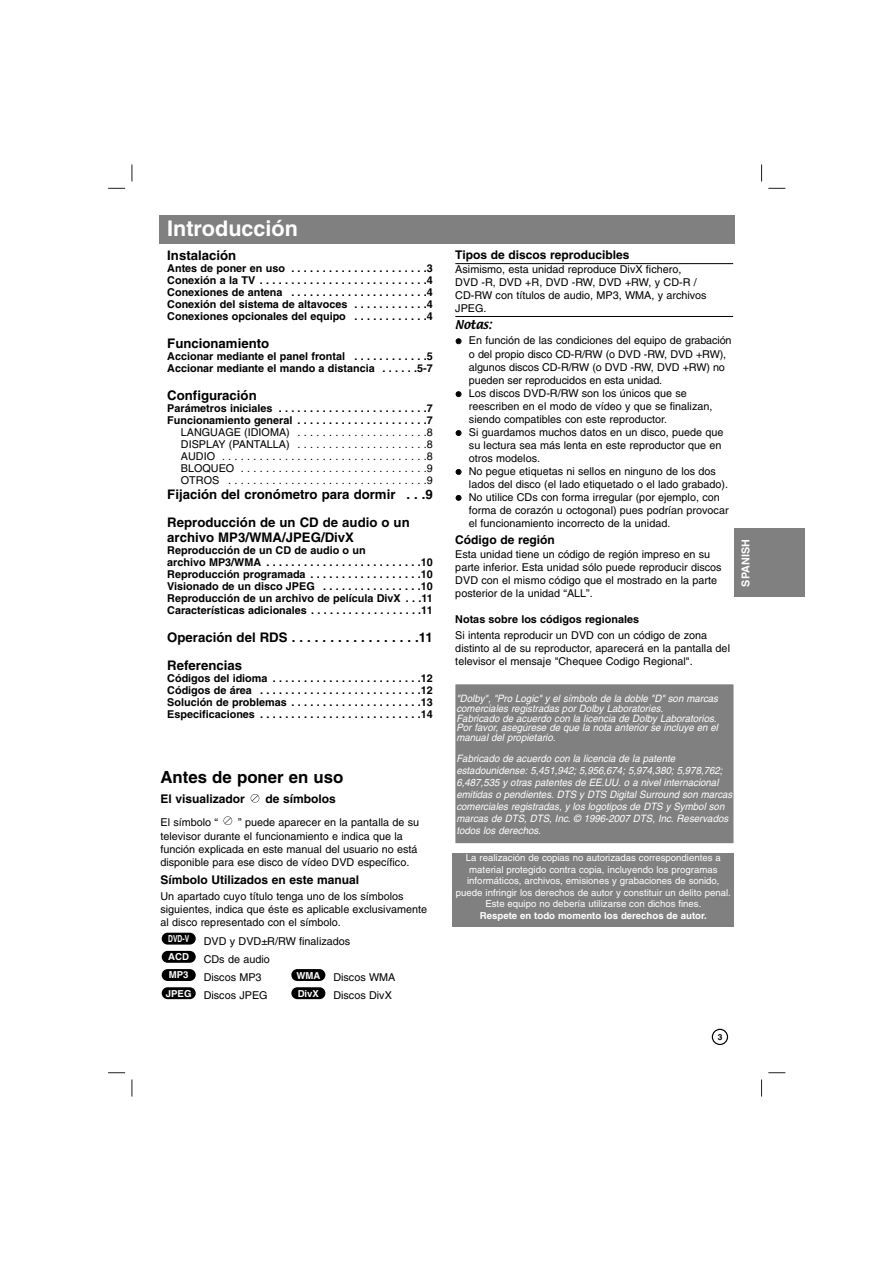
<style>
.page{position:relative;width:893px;height:1263px;background:#fff}
.page>*{position:absolute;margin:0;border:0;box-sizing:border-box;transform-origin:0 0}
.t1{font:700 21.6px "Helvetica";color:#fff}
.t2{font:700 16.8px "Helvetica";color:#000}
.t3{font:700 13.2px/27.6px "Helvetica";color:#000}
.t4{font:700 12px "Helvetica";color:#000}
.t5{font:10.8px/12.9px "Helvetica";color:#000}
.t6{font:700 10.8px/12px "Helvetica";color:#000}
.t7{font:700 10.8px "Helvetica";color:#fff}
.t8{font:10.8px "Textile";color:#000}
.t9{font:italic 10.2px/12px "Helvetica";color:#fff;scale:.95 1}
.t10{font:9.6px/11.6px "Helvetica";color:#fff;text-align:center}
.t11{font:700 9.6px "Helvetica";color:#fff}
.t12{font:700 9.6px "Helvetica";color:#fff;scale:.7 1}
.t13{font:700 8.4px "Helvetica";color:#000}
</style>
<div class="page">
<svg style="left:132px;top:165px;width:1px;height:17px"></svg>
<svg style="left:761px;top:165px;width:1px;height:17px"></svg>
<svg style="left:132px;top:1080px;width:1px;height:17px"></svg>
<svg style="left:761px;top:1080px;width:1px;height:17px"></svg>
<svg style="left:108px;top:188px;width:17px;height:1px"></svg>
<svg style="left:768px;top:188px;width:17px;height:1px"></svg>
<svg style="left:108px;top:1072px;width:17px;height:1px"></svg>
<svg style="left:768px;top:1072px;width:17px;height:1px"></svg>
<svg style="left:711px;top:1029px;width:17px;height:16px"></svg>
<div style="left:734px;top:528px;width:70px;height:69px;background:#808080"></div>
<div style="left:159px;top:216px;width:575px;height:28px;background:#808080"></div>
<hr style="left:455px;top:263px;width:278px;height:1px;background:#000">
<hr style="left:455px;top:316px;width:278px;height:1px;background:#000">
<div style="left:291px;top:987px;width:34px;height:12px;background:#000;border-radius:6px"></div>
<div style="left:162px;top:987px;width:34px;height:12px;background:#000;border-radius:6px"></div>
<div style="left:291px;top:969px;width:34px;height:12px;background:#000;border-radius:6px"></div>
<div style="left:162px;top:969px;width:34px;height:12px;background:#000;border-radius:6px"></div>
<div style="left:162px;top:951px;width:34px;height:12px;background:#000;border-radius:6px"></div>
<div style="left:162px;top:933px;width:34px;height:12px;background:#000;border-radius:6px"></div>
<svg style="left:223px;top:816px;width:9px;height:9px"></svg>
<svg style="left:251px;top:794px;width:8px;height:9px"></svg>
<div style="left:455px;top:684px;width:278px;height:159px;background:#808080"></div>
<div style="left:454px;top:684px;width:280px;height:160px;border:1px solid #fff"></div>
<div style="left:452px;top:853px;width:282px;height:74px;background:#808080"></div>
<h1 class="t1" style="left:167px;top:221px;width:132px">Introducción</h1>
<p class="t3" style="left:167px;top:243px;width:70px">Instalación</p>
<p class="t6" style="left:167px;top:264px;width:267px;text-align:justify">Antes de poner en uso . . . . . . . . . . . . . . . . . . . . . .3<br>Conexión a la TV . . . . . . . . . . . . . . . . . . . . . . . . . . .4<br>Conexiones de antena . . . . . . . . . . . . . . . . . . . . . .4<br>Conexión del sistema de altavoces . . . . . . . . . . . .4<br>Conexiones opcionales del equipo . . . . . . . . . . . .4</p>
<p class="t3" style="left:167px;top:331px;width:103px">Funcionamiento</p>
<p class="t6" style="left:167px;top:351px;width:267px">Accionar mediante el panel frontal . . . . . . . . . . . .5<br>Accionar mediante el mando a distancia . . . . . .5-7</p>
<p class="t3" style="left:167px;top:382px;width:91px">Configuración</p>
<p class="t6" style="left:167px;top:403px;width:267px">Parámetros iniciales . . . . . . . . . . . . . . . . . . . . . . . .7<br>Funcionamiento general . . . . . . . . . . . . . . . . . . . . .7</p>
<p class="t5" style="left:181px;top:427px;width:253px;line-height:12px;text-align:justify">LANGUAGE (IDIOMA) . . . . . . . . . . . . . . . . . . . . .8<br>DISPLAY (PANTALLA) . . . . . . . . . . . . . . . . . . . . .8<br>AUDIO . . . . . . . . . . . . . . . . . . . . . . . . . . . . . . . . .8<br>BLOQUEO . . . . . . . . . . . . . . . . . . . . . . . . . . . . . .9<br>OTROS . . . . . . . . . . . . . . . . . . . . . . . . . . . . . . . .9</p>
<p class="t3" style="left:167px;top:482px;width:267px">Fijación del cronómetro para dormir . . .9<br>Reproducción de un CD de audio o un</p>
<p class="t3" style="left:167px;top:525px;width:188px">archivo MP3/WMA/JPEG/DivX</p>
<p class="t6" style="left:167px;top:546px;width:267px">Reproducción de un CD de audio o un<br>archivo MP3/WMA . . . . . . . . . . . . . . . . . . . . . . . . .10<br>Reproducción programada . . . . . . . . . . . . . . . . . .10<br>Visionado de un disco JPEG . . . . . . . . . . . . . . . .10<br>Reproducción de un archivo de película DivX . . .11<br>Características adicionales . . . . . . . . . . . . . . . . . .11</p>
<p class="t3" style="left:167px;top:625px;width:267px">Operación del RDS . . . . . . . . . . . . . . . . .11<br>Referencias</p>
<p class="t6" style="left:167px;top:673px;width:267px;text-align:justify">Códigos del idioma . . . . . . . . . . . . . . . . . . . . . . . .12<br>Códigos de área . . . . . . . . . . . . . . . . . . . . . . . . . .12<br>Solución de problemas . . . . . . . . . . . . . . . . . . . . .13<br>Especificaciones . . . . . . . . . . . . . . . . . . . . . . . . . .14</p>
<h2 class="t2" style="left:160px;top:771px;width:184px">Antes de poner en uso</h2>
<p class="t4" style="left:160px;top:795px;width:86px">El visualizador</p>
<p class="t4" style="left:265px;top:795px;width:72px">de símbolos</p>
<p class="t5" style="left:160px;top:817px;width:59px">El símbolo “</p>
<p class="t5" style="left:160px;top:816px;width:260px;line-height:14.4px;text-indent:78px">” puede aparecer en la pantalla de su televisor durante el funcionamiento e indica que la</p>
<p class="t5" style="left:160px;top:844px;width:258px">función explicada en este manual del usuario no está disponible para ese disco de vídeo DVD específico.</p>
<p class="t4" style="left:160px;top:875px;width:200px">Símbolo Utilizados en este manual</p>
<p class="t5" style="left:160px;top:891px;width:268px">Un apartado cuyo título tenga uno de los símbolos siguientes, indica que éste es aplicable exclusivamente al disco representado con el símbolo.</p>
<p class="t5" style="left:204px;top:933px;width:148px;line-height:18.1px">DVD y DVD±R/RW finalizados<br>CDs de audio<br>Discos MP3</p>
<p class="t12" style="left:168px;top:935px;width:31px">DVD-V</p>
<p class="t11" style="left:168px;top:953px;width:22px">ACD</p>
<p class="t11" style="left:169px;top:972px;width:21px">MP3</p>
<p class="t11" style="left:296px;top:972px;width:25px">WMA</p>
<p class="t5" style="left:333px;top:972px;width:64px">Discos WMA</p>
<p class="t11" style="left:166px;top:991px;width:27px">JPEG</p>
<p class="t11" style="left:298px;top:990px;width:23px">DivX</p>
<p class="t5" style="left:204px;top:990px;width:65px">Discos JPEG</p>
<p class="t5" style="left:333px;top:990px;width:60px">Discos DivX</p>
<p class="t4" style="left:455px;top:251px;width:176px">Tipos de discos reproducibles</p>
<p class="t5" style="left:455px;top:264px;width:253px">Asimismo, esta unidad reproduce DivX fichero, DVD -R, DVD +R, DVD -RW, DVD +RW, y CD-R / CD-RW con títulos de audio, MP3, WMA, y archivos JPEG.</p>
<p class="t8" style="left:455px;top:320px;width:38px">Notas:</p>
<p class="t5" style="left:469px;top:335px;width:264px;line-height:14px">En función de las condiciones del equipo de grabación o del propio disco CD-R/RW (o DVD -RW, DVD +RW),</p>
<p class="t5" style="left:469px;top:362px;width:261px">algunos discos CD-R/RW (o DVD -RW, DVD +RW) no pueden ser reproducidos en esta unidad.<br>Los discos DVD-R/RW son los únicos que se reescriben en el modo de vídeo y que se finalizan, siendo compatibles con este reproductor.<br>Si guardamos muchos datos en un disco, puede que su lectura sea más lenta en este reproductor que en otros modelos.<br>No pegue etiquetas ni sellos en ninguno de los dos lados del disco (el lado etiquetado o el lado grabado).<br>No utilice CDs con forma irregular (por ejemplo, con forma de corazón u octogonal) pues podrían provocar el funcionamiento incorrecto de la unidad.</p>
<p class="t4" style="left:455px;top:536px;width:101px">Código de región</p>
<p class="t5" style="left:455px;top:549px;width:268px">Esta unidad tiene un código de región impreso en su parte inferior. Esta unidad sólo puede reproducir discos DVD con el mismo código que el mostrado en la parte posterior de la unidad “ALL”.</p>
<p class="t6" style="left:455px;top:614px;width:185px">Notas sobre los códigos regionales</p>
<p class="t5" style="left:455px;top:630px;width:276px">Si intenta reproducir un DVD con un código de zona distinto al de su reproductor, aparecerá en la pantalla del televisor el mensaje "Chequee Codigo Regional".</p>
<p class="t7" style="left:741px;top:587px;width:49px;rotate:-90deg">SPANISH</p>
<p class="t9" style="left:456px;top:695px;width:277px;line-height:9.6px">"Dolby", "Pro Logic" y el símbolo de la doble "D" son marcas comerciales registradas por Dolby Laboratories.<br>Fabricado de acuerdo con la licencia de Dolby Laboratorios.<br>Por favor, asegúrese de que la nota anterior se incluye en el manual del propietario.</p>
<p class="t9" style="left:456px;top:754px;width:292px">Fabricado de acuerdo con la licencia de la patente estadounidense: 5,451,942; 5,956,674; 5,974,380; 5,978,762; 6,487,535 y otras patentes de EE.UU. o a nivel internacional emitidas o pendientes. DTS y DTS Digital Surround son marcas comerciales registradas, y los logotipos de DTS y Symbol son marcas de DTS, DTS, Inc. © 1996-2007 DTS, Inc. Reservados todos los derechos.</p>
<p class="t10" style="left:456px;top:853px;width:276px">La realización de copias no autorizadas correspondientes a material protegido contra copia, incluyendo los programas informáticos, archivos, emisiones y grabaciones de sonido, puede infringir los derechos de autor y constituir un delito penal.<br>Este equipo no debería utilizarse con dichos fines.</p>
<p class="t11" style="left:480px;top:912px;width:228px">Respete en todo momento los derechos de autor.</p>
<p class="t13" style="left:717px;top:1034px;width:6px">3</p>
</div>
